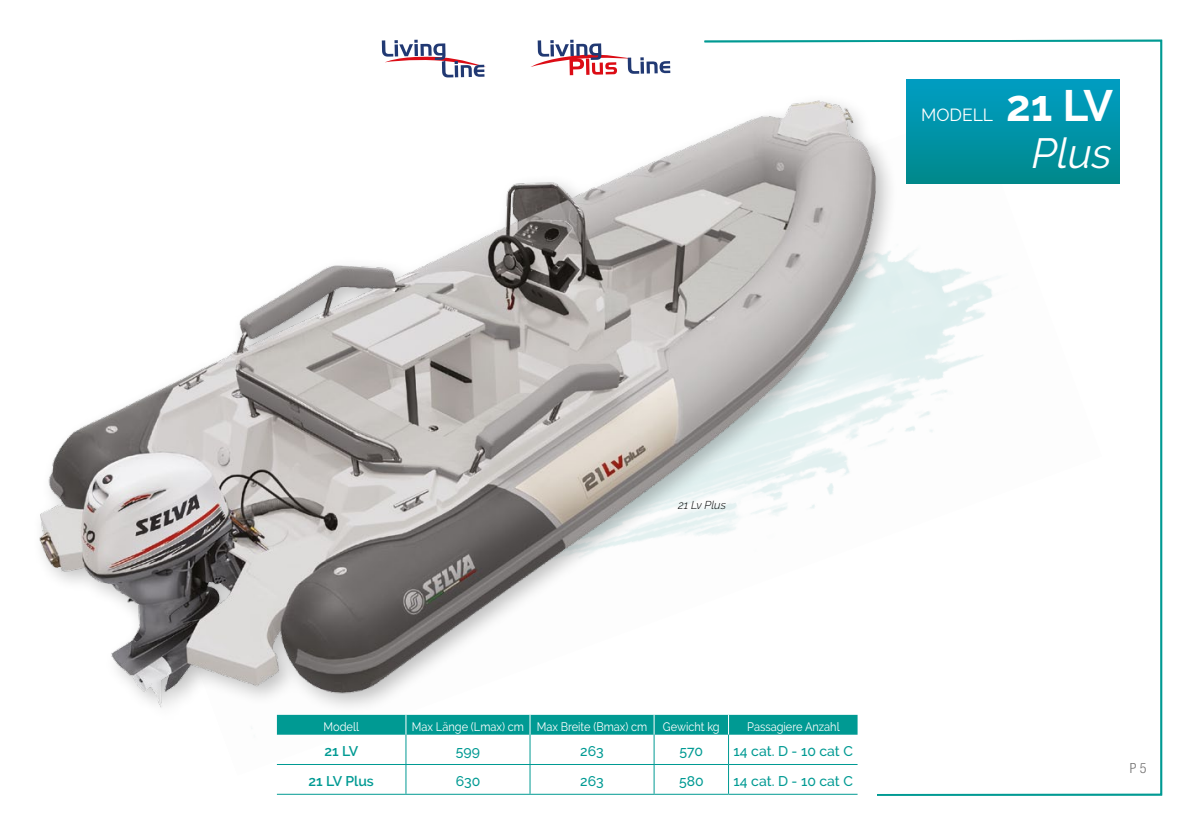
<style>
.page{position:relative;width:1201px;height:834px;background:#fff}
.page>*{position:absolute;margin:0;border:0;box-sizing:border-box;transform-origin:0 0}
.t1{font:700 43.75px "Raleway";color:#fff}
.t2{font:italic 42px "Raleway";color:#fff}
.t3{font:17.5px "Raleway";color:#fff}
.t4{font:500 14px "Raleway";color:#009a93}
.t5{font:600 14px "Raleway";color:#009a93}
.t6{font:300 condensed 14px "Helvetica Neue LT Std";color:#706f6f}
.t7{font:12.25px "Raleway";color:#fff;scale:.9 1}
.t8{font:italic 300 11.38px "Raleway";color:#000}
</style>
<div class="page">
<svg style="left:530px;top:39px;width:633px;height:757px"></svg>
<div style="left:325px;top:786px;width:551px;height:36px;background:#fff"></div>
<img style="left:251px;top:184px;width:850px;height:591px">
<svg style="left:530px;top:40px;width:140px;height:35px"></svg>
<div style="left:31px;top:92px;width:867px;height:634px;background:#fff"></div>
<img style="left:39px;top:99px;width:909px;height:610px">
<div style="left:906px;top:79px;width:213px;height:105px;background:linear-gradient(to bottom,#009ec4,#00888b)"></div>
<div style="left:277px;top:714px;width:580px;height:20px;background:#009a93"></div>
<hr style="left:405px;top:734px;width:1px;height:30px;background:#009a93">
<hr style="left:529px;top:734px;width:1px;height:30px;background:#009a93">
<hr style="left:653px;top:734px;width:1px;height:30px;background:#009a93">
<hr style="left:728px;top:734px;width:1px;height:30px;background:#009a93">
<svg style="left:405px;top:765px;width:1px;height:28px"></svg>
<svg style="left:529px;top:765px;width:1px;height:28px"></svg>
<svg style="left:653px;top:765px;width:1px;height:28px"></svg>
<svg style="left:728px;top:765px;width:1px;height:28px"></svg>
<hr style="left:277px;top:793px;width:129px;height:1px;background:#009a93">
<hr style="left:406px;top:793px;width:124px;height:1px;background:#009a93">
<hr style="left:530px;top:793px;width:124px;height:1px;background:#009a93">
<hr style="left:654px;top:793px;width:74px;height:1px;background:#009a93">
<hr style="left:728px;top:793px;width:129px;height:1px;background:#009a93">
<hr style="left:277px;top:764px;width:129px;height:1px;background:#009a93">
<hr style="left:406px;top:764px;width:124px;height:1px;background:#009a93">
<hr style="left:530px;top:764px;width:124px;height:1px;background:#009a93">
<hr style="left:654px;top:764px;width:74px;height:1px;background:#009a93">
<hr style="left:728px;top:764px;width:129px;height:1px;background:#009a93">
<svg style="left:382px;top:40px;width:104px;height:37px"></svg>
<h3 class="t3" style="left:921px;top:104px;width:74px">MODELL</h3>
<h1 class="t1" style="left:1006px;top:80px;width:109px">21 LV</h1>
<h2 class="t2" style="left:1031px;top:129px;width:81px">Plus</h2>
<p class="t8" style="left:678px;top:498px;width:49px">21 Lv Plus</p>
<p class="t7" style="left:323px;top:719px;width:41px">Modell</p>
<p class="t7" style="left:412px;top:719px;width:263px">Max Länge (Lmax) cm Max Breite (Bmax) cm</p>
<p class="t7" style="left:663px;top:719px;width:65px">Gewicht kg</p>
<p class="t7" style="left:747px;top:719px;width:104px">Passagiere Anzahl</p>
<p class="t5" style="left:324px;top:743px;width:35px">21 LV</p>
<p class="t4" style="left:456px;top:742px;width:26px">599</p>
<p class="t4" style="left:580px;top:742px;width:25px">263</p>
<p class="t4" style="left:679px;top:742px;width:25px">570</p>
<p class="t4" style="left:733px;top:742px;width:121px">14 cat. D - 10 cat C</p>
<p class="t5" style="left:308px;top:772px;width:67px">21 LV Plus</p>
<p class="t4" style="left:455px;top:772px;width:26px">630</p>
<p class="t4" style="left:580px;top:772px;width:25px">263</p>
<p class="t4" style="left:679px;top:772px;width:26px">580</p>
<p class="t4" style="left:733px;top:772px;width:121px">14 cat. D - 10 cat C</p>
<p class="t6" style="left:1129px;top:760px;width:18px">P 5</p>
</div>
